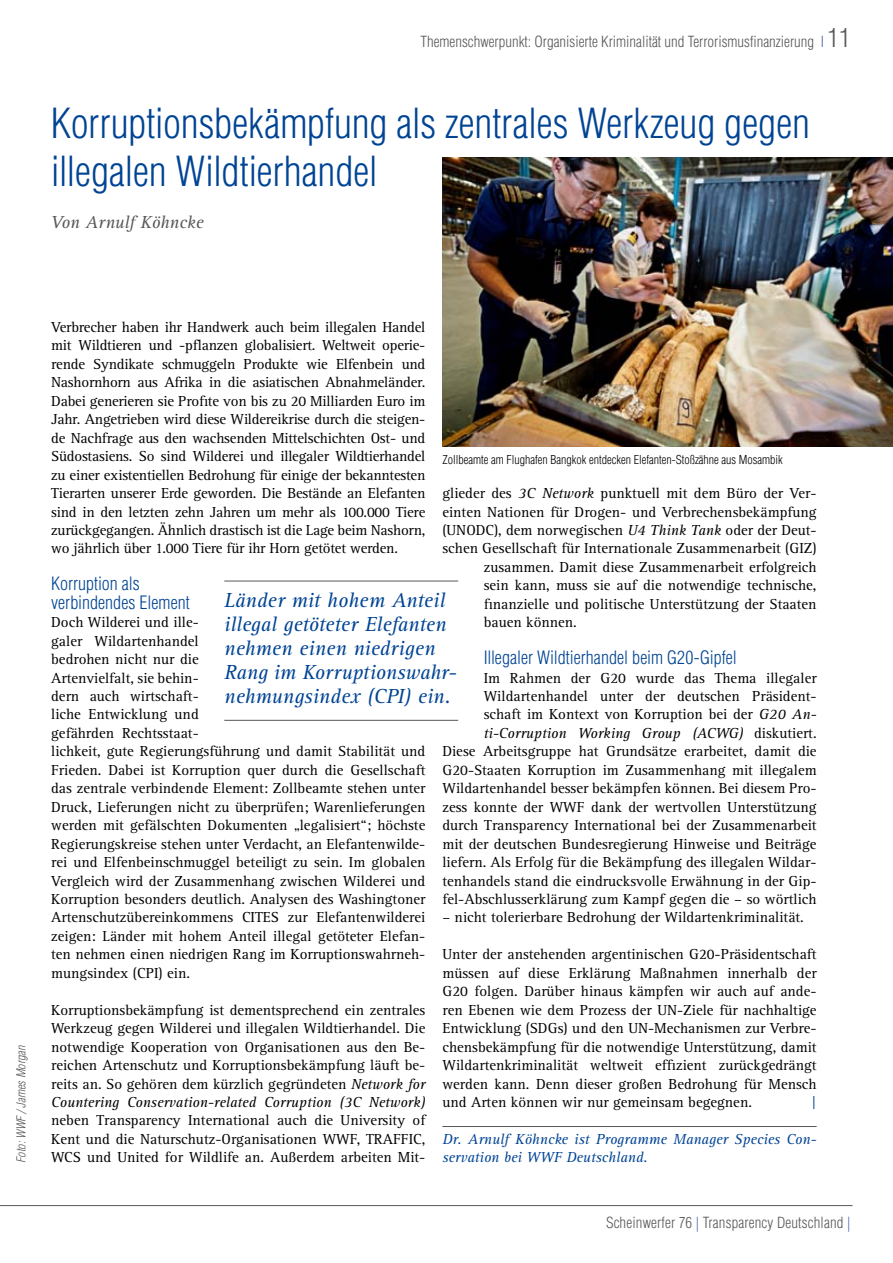
<style>
.page{position:relative;width:893px;height:1263px;background:#fff}
.page>*{position:absolute;margin:0;border:0;box-sizing:border-box;transform-origin:0 0}
.t1{font:300 condensed 40.5px/48.6px "Helvetica LT Std";letter-spacing:-.005em;color:#004494}
.t2{font:italic 21px/24px "Rotis Serif";letter-spacing:-.005em;color:#004494}
.t3{font:300 condensed 18px/18.5px "Helvetica LT Std";color:#004494}
.t4{font:italic 18px "Rotis Serif";letter-spacing:-.01em;color:#58585a}
.t5{font:15px/18.5px "Rotis Serif";color:#000;text-align:justify}
.t6{font:300 condensed 15px "Helvetica LT Std";color:#58585a}
.t7{font:italic 15px/18.5px "Rotis Serif";color:#004494}
.t8{font:15px "Rotis Serif";color:#004494}
.t9{font:300 condensed 12px "Helvetica LT Std";color:#000}
.t10{font:italic 300 condensed 12px "Helvetica LT Std";color:#58585a}
.s1{color:#5168aa}
.s2{font-size:25.5px}
.s3{font-style:italic}
</style>
<div class="page">
<hr style="left:442px;top:1126px;width:375px;height:1px;background:#58585a">
<img style="left:442px;top:157px;width:451px;height:289px">
<hr style="left:224px;top:581px;width:234px;height:1px;background:#58585a">
<hr style="left:224px;top:720px;width:234px;height:1px;background:#58585a">
<hr style="left:0;top:1205px;width:853px;height:1px;background:#58585a">
<p class="t6" style="left:420px;top:32px;width:431px">Themenschwerpunkt: Organisierte Kriminalität und Terrorismusfinanzierung <span class="s1">I</span> <span class="s2">11</span></p>
<h1 class="t1" style="left:51px;top:98px;width:761px">Korruptionsbekämpfung als zentrales Werkzeug gegen illegalen Wildtierhandel</h1>
<p class="t4" style="left:51px;top:212px;width:154px">Von Arnulf Köhncke</p>
<p class="t10" style="left:14px;top:1163px;width:119px;rotate:-90deg">Foto: WWF /James Morgan</p>
<p class="t5" style="left:51px;top:318px;width:376px">Verbrecher haben ihr Handwerk auch beim illegalen Handel mit Wildtieren und -pflanzen globalisiert. Weltweit operie&shy;rende Syndikate schmuggeln Produkte wie Elfenbein und Nashornhorn aus Afrika in die asiatischen Abnahmeländer.<br>Dabei generieren sie Profite von bis zu 20 Milliarden Euro im Jahr. Angetrieben wird diese Wildereikrise durch die steigen&shy;de Nachfrage aus den wachsenden Mittelschichten Ost- und Südostasiens. So sind Wilderei und illegaler Wildtierhandel zu einer existentiellen Bedrohung für einige der bekanntesten Tierarten unserer Erde geworden. Die Bestände an Elefanten sind in den letzten zehn Jahren um mehr als 100.000 Tiere zurückgegangen. Ähnlich drastisch ist die Lage beim Nashorn, wo jährlich über 1.000 Tiere für ihr Horn getötet werden.</p>
<p class="t3" style="left:51px;top:574px;width:140px">Korruption als verbindendes Element</p>
<p class="t5" style="left:51px;top:613px;width:376px;text-align:left">Doch Wilderei und ille-<br>galer Wildartenhandel<br>bedrohen nicht nur die<br>Artenvielfalt, sie behin-<br>dern auch wirtschaft-<br>liche Entwicklung und<br>gefährden Rechtsstaat-<br>lichkeit, gute Regierungsführung und damit Stabilität und Frieden. Dabei ist Korruption quer durch die Gesellschaft das zentrale verbindende Element: Zollbeamte stehen unter Druck, Lieferungen nicht zu überprüfen; Warenlieferungen werden mit gefälschten Dokumenten „legalisiert“; höchste Regierungskreise stehen unter Verdacht, an Elefantenwilde&shy;rei und Elfenbeinschmuggel beteiligt zu sein. Im globalen Vergleich wird der Zusammenhang zwischen Wilderei und Korruption besonders deutlich. Analysen des Washingtoner Artenschutzübereinkommens CITES zur Elefantenwilderei zeigen: Länder mit hohem Anteil illegal getöteter Elefan&shy;ten nehmen einen niedrigen Rang im Korruptionswahrneh&shy;mungsindex (CPI) ein.</p>
<p class="t5" style="left:51px;top:1001px;width:376px">Korruptionsbekämpfung ist dementsprechend ein zentrales Werkzeug gegen Wilderei und illegalen Wildtierhandel. Die notwendige Kooperation von Organisationen aus den Be&shy;reichen Artenschutz und Korruptionsbekämpfung läuft be&shy;reits an. So gehören dem kürzlich gegründeten <span class="s3">Network for Countering Conservation-related Corruption (3C Network)</span></p>
<p class="t5" style="left:51px;top:1112px;width:376px">neben Transparency International auch die University of Kent und die Naturschutz-Organisationen WWF, TRAFFIC, WCS und United for Wildlife an. Außerdem arbeiten Mit-</p>
<p class="t9" style="left:442px;top:452px;width:342px">Zollbeamte am Flughafen Bangkok entdecken Elefanten-Stoßzähne aus Mosambik</p>
<p class="t5" style="left:442px;top:484px;width:376px">glieder des <span class="s3">3C Network</span> punktuell mit dem Büro der Ver-</p>
<p class="t5" style="left:442px;top:503px;width:376px">einten Nationen für Drogen- und Verbrechensbekämpfung</p>
<p class="t5" style="left:442px;top:521px;width:376px">(UNODC), dem norwegischen <span class="s3">U4 Think Tank</span> oder der Deut-</p>
<p class="t5" style="left:442px;top:540px;width:376px">schen Gesellschaft für Internationale Zusammenarbeit (GIZ)</p>
<p class="t5" style="left:484px;top:558px;width:334px">zusammen. Damit diese Zusammenarbeit erfolgreich</p>
<p class="t5" style="left:484px;top:576px;width:334px">sein kann, muss sie auf die notwendige technische,</p>
<p class="t5" style="left:484px;top:595px;width:334px">finanzielle und politische Unterstützung der Staaten</p>
<p class="t5" style="left:484px;top:613px;width:95px">bauen können.</p>
<p class="t3" style="left:484px;top:648px;width:254px">Illegaler Wildtierhandel beim G20-Gipfel</p>
<p class="t5" style="left:442px;top:669px;width:376px;text-align:right">Im Rahmen der G20 wurde das Thema illegaler Wildartenhandel unter der deutschen Präsident-<br>schaft im Kontext von Korruption bei der <span class="s3">G20 An&shy;ti-Corruption Working Group (ACWG)</span> diskutiert.<br>Diese Arbeitsgruppe hat Grundsätze erarbeitet, damit die G20-Staaten Korruption im Zusammenhang mit illegalem Wildartenhandel besser bekämpfen können. Bei diesem Pro&shy;zess konnte der WWF dank der wertvollen Unterstützung durch Transparency International bei der Zusammenarbeit mit der deutschen Bundesregierung Hinweise und Beiträge liefern. Als Erfolg für die Bekämpfung des illegalen Wildar&shy;tenhandels stand die eindrucksvolle Erwähnung in der Gip&shy;fel-Abschlusserklärung zum Kampf gegen die – so wörtlich</p>
<p class="t5" style="left:442px;top:909px;width:363px">– nicht tolerierbare Bedrohung der Wildartenkriminalität.</p>
<p class="t5" style="left:442px;top:945px;width:376px">Unter der anstehenden argentinischen G20-Präsidentschaft müssen auf diese Erklärung Maßnahmen innerhalb der G20 folgen. Darüber hinaus kämpfen wir auch auf ande&shy;ren Ebenen wie dem Prozess der UN-Ziele für nachhaltige Entwicklung (SDGs) und den UN-Mechanismen zur Verbre&shy;chensbekämpfung für die notwendige Unterstützung, damit Wildartenkriminalität weltweit effizient zurückgedrängt werden kann. Denn dieser großen Bedrohung für Mensch und Arten können wir nur gemeinsam begegnen.</p>
<h2 class="t2" style="left:224px;top:589px;width:234px">Länder mit hohem Anteil illegal getöteter Elefanten nehmen einen niedrigen<br>Rang im Korruptionswahr&shy;nehmungsindex (CPI) ein.</h2>
<p class="t8" style="left:812px;top:1093px;width:6px">|</p>
<p class="t7" style="left:442px;top:1130px;width:376px">Dr. Arnulf Köhncke ist Programme Manager Species Con&shy;servation bei WWF Deutschland.</p>
<p class="t6" style="left:606px;top:1213px;width:246px">Scheinwerfer 76 <span class="s1">|</span> Transparency Deutschland <span class="s1">|</span></p>
</div>
